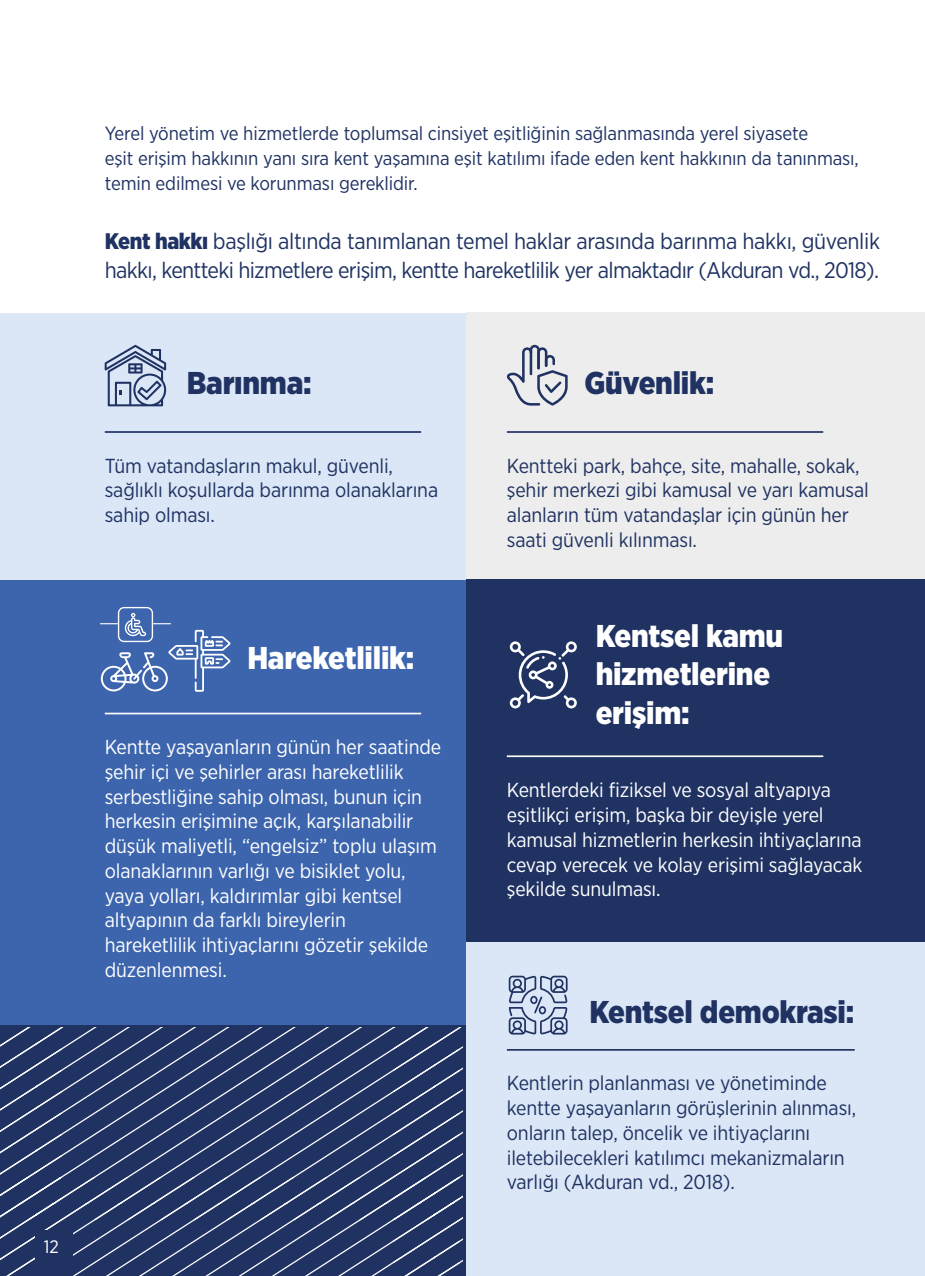
<style>
.page{position:relative;width:925px;height:1276px;background:#fff}
.page>*{position:absolute;margin:0;border:0;box-sizing:border-box;transform-origin:0 0}
.t1{font:900 31.5px/38.5px "Gotham Narrow";letter-spacing:-.01em;color:#fff}
.t2{font:900 31.5px "Gotham Narrow";letter-spacing:-.01em;color:#1f3262}
.t3{font:22.5px/28.3px "Gotham Narrow";letter-spacing:-.03em;color:#1f3262}
.t4{font:20.25px/24.8px "Gotham Narrow";letter-spacing:-.01em;color:#fff}
.t5{font:20.25px/24.8px "Gotham Narrow";letter-spacing:-.01em;color:#1f3262}
.t6{font:19.12px/24.8px "Gotham Narrow";letter-spacing:-.01em;color:#1f3262}
.t7{font:18px "Gotham Narrow";color:#fff}
.s1{font-weight:900}
</style>
<div class="page">
<div style="left:0;top:312px;width:467px;height:267px;background:#dbe6f6"></div>
<div style="left:467px;top:312px;width:458px;height:267px;background:#ededed"></div>
<div style="left:0;top:579px;width:467px;height:446px;background:#3c65ae"></div>
<div style="left:467px;top:579px;width:458px;height:363px;background:#1f3262"></div>
<hr style="left:105px;top:431px;width:316px;height:2px;background:#1f3262">
<div style="left:467px;top:942px;width:458px;height:334px;background:#dbe6f6"></div>
<hr style="left:507px;top:1049px;width:348px;height:1px;background:#1f3262">
<hr style="left:105px;top:712px;width:316px;height:2px;background:#fff">
<hr style="left:507px;top:431px;width:316px;height:2px;background:#1f3262">
<hr style="left:507px;top:755px;width:316px;height:2px;background:#fff">
<svg style="left:0;top:1027px;width:463px;height:249px;background:#31426e"></svg>
<svg style="left:133px;top:1070px;width:330px;height:206px;background:#2f416d"></svg>
<svg style="left:157px;top:1087px;width:306px;height:189px;background:#30426e"></svg>
<svg style="left:507px;top:345px;width:61px;height:60px"></svg>
<svg style="left:105px;top:345px;width:62px;height:61px"></svg>
<svg style="left:509px;top:975px;width:58px;height:59px"></svg>
<svg style="left:100px;top:607px;width:130px;height:85px"></svg>
<svg style="left:510px;top:641px;width:67px;height:67px"></svg>
<div style="left:35px;top:1230px;width:38px;height:46px;background:#1f3262"></div>
<p class="t7" style="left:44px;top:1235px;width:17px">12</p>
<p class="t6" style="left:105px;top:121px;width:755px">Yerel yönetim ve hizmetlerde toplumsal cinsiyet eşitliğinin sağlanmasında yerel siyasete<br>eşit erişim hakkının yanı sıra kent yaşamına eşit katılımı ifade eden kent hakkının da tanınması, temin edilmesi ve korunması gereklidir.</p>
<p class="t3" style="left:105px;top:227px;width:777px"><span class="s1">Kent hakkı</span> başlığı altında tanımlanan temel haklar arasında barınma hakkı, güvenlik hakkı, kentteki hizmetlere erişim, kentte hareketlilik yer almaktadır (Akduran vd., 2018).</p>
<h1 class="t2" style="left:187px;top:362px;width:126px">Barınma:</h1>
<p class="t5" style="left:105px;top:453px;width:335px">Tüm vatandaşların makul, güvenli, sağlıklı koşullarda barınma olanaklarına sahip olması.</p>
<h1 class="t1" style="left:247px;top:638px;width:169px">Hareketlilik:</h1>
<p class="t4" style="left:105px;top:734px;width:338px">Kentte yaşayanların günün her saatinde şehir içi ve şehirler arası hareketlilik serbestliğine sahip olması, bunun için herkesin erişimine açık, karşılanabilir düşük maliyetli, “engelsiz” toplu ulaşım olanaklarının varlığı ve bisiklet yolu, yaya yolları, kaldırımlar gibi kentsel altyapının da farklı bireylerin hareketlilik ihtiyaçlarını gözetir şekilde düzenlenmesi.</p>
<h1 class="t2" style="left:584px;top:362px;width:131px">Güvenlik:</h1>
<p class="t5" style="left:507px;top:453px;width:363px">Kentteki park, bahçe, site, mahalle, sokak, şehir merkezi gibi kamusal ve yarı kamusal alanların tüm vatandaşlar için günün her saati güvenli kılınması.</p>
<h1 class="t1" style="left:596px;top:616px;width:189px">Kentsel kamu hizmetlerine erişim:</h1>
<p class="t4" style="left:507px;top:777px;width:357px">Kentlerdeki fiziksel ve sosyal altyapıya eşitlikçi erişim, başka bir deyişle yerel kamusal hizmetlerin herkesin ihtiyaçlarına cevap verecek ve kolay erişimi sağlayacak şekilde sunulması.</p>
<h1 class="t2" style="left:589px;top:991px;width:266px">Kentsel demokrasi:</h1>
<p class="t5" style="left:507px;top:1070px;width:351px">Kentlerin planlanması ve yönetiminde kentte yaşayanların görüşlerinin alınması, onların talep, öncelik ve ihtiyaçlarını iletebilecekleri katılımcı mekanizmaların varlığı (Akduran vd., 2018).</p>
</div>
